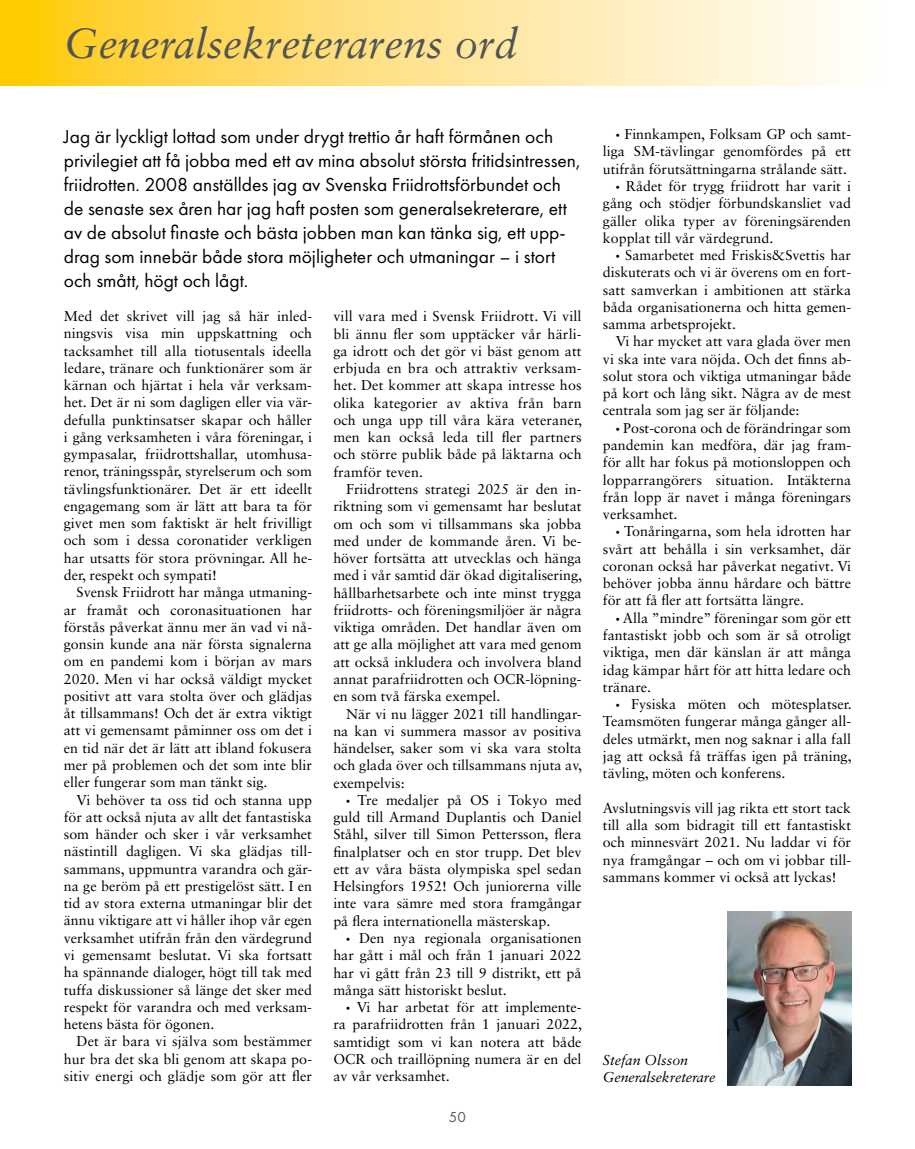
<style>
.page{position:relative;width:915px;height:1149px;background:#fff}
.page>*{position:absolute;margin:0;border:0;box-sizing:border-box;transform-origin:0 0}
.t1{font:italic 42px "Sabon LT Std";color:#505554}
.t2{font:19.5px/24px "Futura PT";color:#000}
.t3{font:15px "Futura PT";color:#555756}
.t4{font:14.25px/17.2px "Sabon LT Std";color:#000;text-align:justify}
.t5{font:italic 14.25px/17.2px "Sabon LT Std";letter-spacing:-.01em;color:#000}
.s1{font-family:"Myriad Pro"}
</style>
<div class="page">
<svg style="left:0;top:0;width:843px;height:85px;background:#fee38a"></svg>
<img style="left:727px;top:911px;width:123px;height:173px">
<h1 class="t1" style="left:64px;top:19px;width:455px">Generalsekreterarens ord</h1>
<p class="t2" style="left:64px;top:124px;width:518px">Jag är lyckligt lottad som under drygt trettio år haft förmånen och privilegiet att få jobba med ett av mina absolut största fritidsintressen, friidrotten. 2008 anställdes jag av Svenska Friidrottsförbundet och de senaste sex åren har jag haft posten som generalsekreterare, ett av de absolut finaste och bästa jobben man kan tänka sig, ett upp&shy;drag som innebär både stora möjligheter och utmaningar – i stort och smått, högt och lågt.</p>
<p class="t4" style="left:64px;top:307px;width:250px">Med det skrivet vill jag så här inled&shy;ningsvis visa min uppskattning och tacksamhet till alla tiotusentals ideella ledare, tränare och funktionärer som är kärnan och hjärtat i hela vår verksam&shy;het. Det är ni som dagligen eller via vär&shy;defulla punktinsatser skapar och håller i gång verksamheten i våra föreningar, i gympasalar, friidrottshallar, utomhusa&shy;renor, träningsspår, styrelserum och som tävlingsfunktionärer. Det är ett ideellt engagemang som är lätt att bara ta för givet men som faktiskt är helt frivilligt och som i dessa coronatider verkligen har utsatts för stora prövningar. All he&shy;der, respekt och sympati!</p>
<p class="t4" style="left:64px;top:583px;width:250px;text-indent:13px">Svensk Friidrott har många utmaning&shy;ar framåt och coronasituationen har förstås påverkat ännu mer än vad vi nå&shy;gonsin kunde ana när första signalerna om en pandemi kom i början av mars 2020. Men vi har också väldigt mycket positivt att vara stolta över och glädjas åt tillsammans! Och det är extra viktigt att vi gemensamt påminner oss om det i en tid när det är lätt att ibland fokusera mer på problemen och det som inte blir eller fungerar som man tänkt sig.</p>
<p class="t4" style="left:64px;top:790px;width:250px;text-indent:13px">Vi behöver ta oss tid och stanna upp för att också njuta av allt det fantastiska som händer och sker i vår verksamhet nästintill dagligen. Vi ska glädjas till&shy;sammans, uppmuntra varandra och gär&shy;na ge beröm på ett prestigelöst sätt. I en tid av stora externa utmaningar blir det ännu viktigare att vi håller ihop vår egen verksamhet utifrån från den värdegrund vi gemensamt beslutat. Vi ska fortsatt ha spännande dialoger, högt till tak med tuffa diskussioner så länge det sker med respekt för varandra och med verksam&shy;hetens bästa för ögonen.</p>
<p class="t4" style="left:64px;top:1032px;width:250px;text-indent:13px">Det är bara vi själva som bestämmer hur bra det ska bli genom att skapa po&shy;sitiv energi och glädje som gör att fler</p>
<p class="t4" style="left:333px;top:307px;width:250px">vill vara med i Svensk Friidrott. Vi vill bli ännu fler som upptäcker vår härli&shy;ga idrott och det gör vi bäst genom att erbjuda en bra och attraktiv verksam&shy;het. Det kommer att skapa intresse hos olika kategorier av aktiva från barn och unga upp till våra kära veteraner, men kan också leda till fler partners och större publik både på läktarna och framför teven.</p>
<p class="t4" style="left:333px;top:480px;width:250px;text-indent:13px">Friidrottens strategi 2025 är den in&shy;riktning som vi gemensamt har beslutat om och som vi tillsammans ska jobba med under de kommande åren. Vi be&shy;höver fortsätta att utvecklas och hänga med i vår samtid där ökad digitalisering, hållbarhetsarbete och inte minst trygga friidrotts- och föreningsmiljöer är några viktiga områden. Det handlar även om att ge alla möjlighet att vara med genom att också inkludera och involvera bland annat parafriidrotten och OCR-löpning&shy;en som två färska exempel.</p>
<p class="t4" style="left:333px;top:704px;width:250px;text-indent:13px">När vi nu lägger 2021 till handlingar&shy;na kan vi summera massor av positiva händelser, saker som vi ska vara stolta och glada över och tillsammans njuta av, exempelvis:</p>
<p class="t4" style="left:333px;top:790px;width:250px;text-indent:13px"><span class="s1">•</span> Tre medaljer på OS i Tokyo med guld till Armand Duplantis och Daniel Ståhl, silver till Simon Pettersson, flera finalplatser och en stor trupp. Det blev ett av våra bästa olympiska spel sedan Helsingfors 1952! Och juniorerna ville inte vara sämre med stora framgångar på flera internationella mästerskap.</p>
<p class="t4" style="left:333px;top:929px;width:250px;text-indent:13px"><span class="s1">•</span> Den nya regionala organisationen har gått i mål och från 1 januari 2022 har vi gått från 23 till 9 distrikt, ett på många sätt historiskt beslut.</p>
<p class="t4" style="left:333px;top:998px;width:250px;text-indent:13px"><span class="s1">•</span> Vi har arbetat för att implemente&shy;ra parafriidrotten från 1 januari 2022, samtidigt som vi kan notera att både OCR och traillöpning numera är en del av vår verksamhet.</p>
<p class="t3" style="left:449px;top:1107px;width:19px">50</p>
<p class="t4" style="left:602px;top:125px;width:250px;text-indent:13px"><span class="s1">•</span> Finnkampen, Folksam GP och samt&shy;liga SM-tävlingar genomfördes på ett utifrån förutsättningarna strålande sätt.</p>
<p class="t4" style="left:602px;top:177px;width:250px;text-indent:13px"><span class="s1">•</span> Rådet för trygg friidrott har varit i gång och stödjer förbundskansliet vad gäller olika typer av föreningsärenden kopplat till vår värdegrund.</p>
<p class="t4" style="left:602px;top:246px;width:250px;text-indent:13px"><span class="s1">•</span> Samarbetet med Friskis&amp;Svettis har diskuterats och vi är överens om en fort&shy;satt samverkan i ambitionen att stärka båda organisationerna och hitta gemen&shy;samma arbetsprojekt.</p>
<p class="t4" style="left:602px;top:332px;width:250px;text-indent:13px">Vi har mycket att vara glada över men vi ska inte vara nöjda. Och det finns ab&shy;solut stora och viktiga utmaningar både på kort och lång sikt. Några av de mest centrala som jag ser är följande:</p>
<p class="t4" style="left:602px;top:419px;width:250px;text-indent:13px"><span class="s1">•</span> Post-corona och de förändringar som pandemin kan medföra, där jag fram&shy;för allt har fokus på motionsloppen och lopparrangörers situation. Intäkterna från lopp är navet i många föreningars verksamhet.</p>
<p class="t4" style="left:602px;top:522px;width:250px;text-indent:13px"><span class="s1">•</span> Tonåringarna, som hela idrotten har svårt att behålla i sin verksamhet, där coronan också har påverkat negativt. Vi behöver jobba ännu hårdare och bättre för att få fler att fortsätta längre.</p>
<p class="t4" style="left:602px;top:608px;width:250px;text-indent:13px"><span class="s1">•</span> Alla ”mindre” föreningar som gör ett fantastiskt jobb och som är så otroligt viktiga, men där känslan är att många idag kämpar hårt för att hitta ledare och tränare.</p>
<p class="t4" style="left:602px;top:695px;width:250px;text-indent:13px"><span class="s1">•</span> Fysiska möten och mötesplatser.<br>Teamsmöten fungerar många gånger all&shy;deles utmärkt, men nog saknar i alla fall jag att också få träffas igen på träning, tävling, möten och konferens.</p>
<p class="t4" style="left:602px;top:798px;width:250px">Avslutningsvis vill jag rikta ett stort tack till alla som bidragit till ett fantastiskt och minnesvärt 2021. Nu laddar vi för nya framgångar – och om vi jobbar till&shy;sammans kommer vi också att lyckas!</p>
<p class="t5" style="left:602px;top:1050px;width:114px">Stefan Olsson<br>Generalsekreterare</p>
</div>
